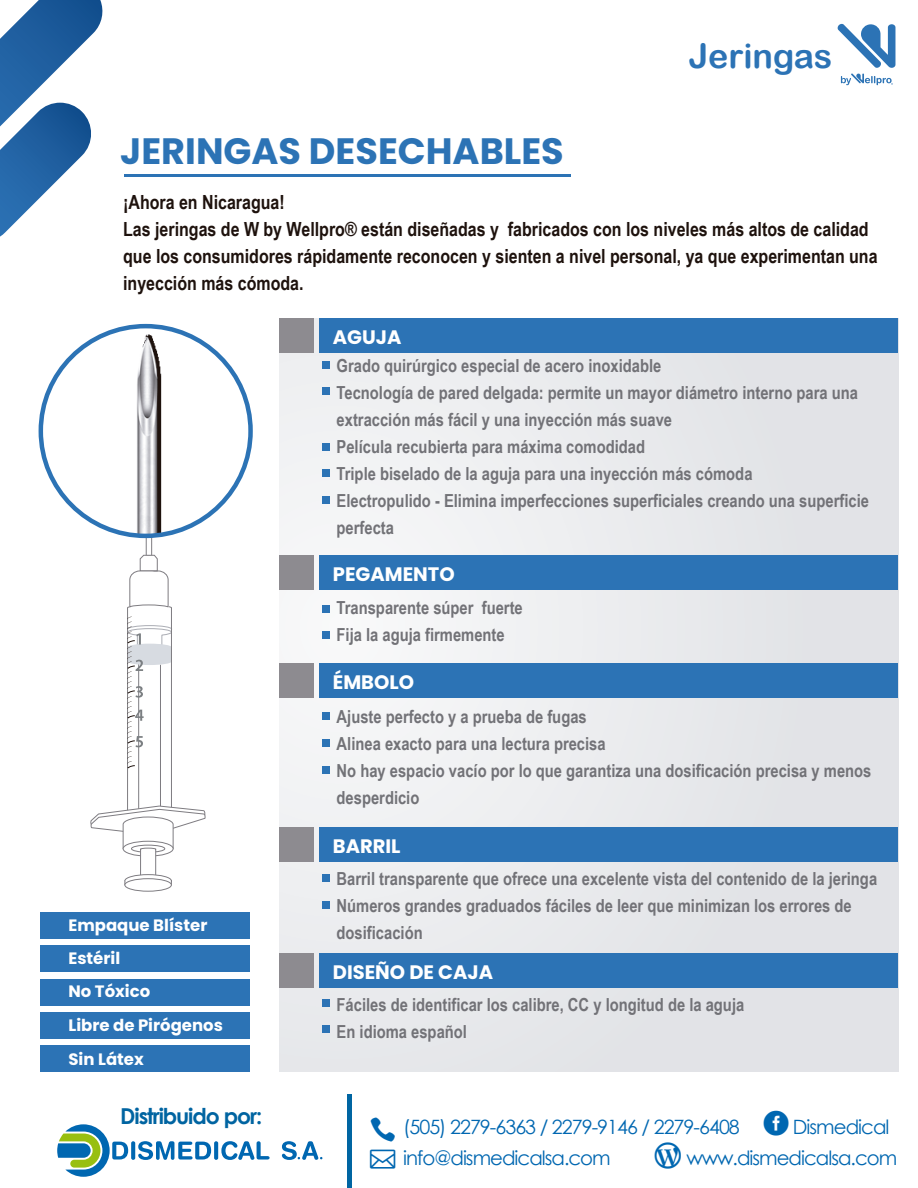
<style>
.page{position:relative;width:918px;height:1188px;background:#fff}
.page>*{position:absolute;margin:0;border:0;box-sizing:border-box;transform-origin:0 0}
.t1{font:700 36.75px "Poppins";color:#2c73b5}
.t2{font:34.05px "Arial Rounded MT Bold";color:#2c73b5}
.t3{font:700 21.9px "Century Gothic";letter-spacing:-.05em;color:#0064a1}
.t4{font:19.8px "Century Gothic";letter-spacing:-.05em;color:#0067b1}
.t5{font:700 19.5px/27px "Arial Narrow";color:#1e120d}
.t6{font:700 19.5px "Poppins";color:#fff}
.t7{font:700 18px/27px "Arial Narrow";color:#727277}
.t8{font:700 16.5px/33.3px "Poppins";color:#fff}
</style>
<div class="page">
<div style="left:279px;top:318px;width:619px;height:754px;background:#e8eaec"></div>
<div style="left:124px;top:878px;width:48px;height:14px;border:1px solid #7e7c81;border-radius:50%"></div>
<svg style="left:90px;top:514px;width:116px;height:372px"></svg>
<div style="left:36px;top:326px;width:210px;height:210px;background:#fff;border-radius:50%"></div>
<img style="left:119px;top:329px;width:55px;height:204px">
<svg style="left:837px;top:23px;width:58px;height:62px"></svg>
<svg style="left:0;top:0;width:103px;height:237px"></svg>
<div style="left:279px;top:318px;width:35px;height:34px;background:#8d8b90"></div>
<div style="left:319px;top:318px;width:579px;height:34px;background:#2c73b5"></div>
<div style="left:322px;top:361px;width:8px;height:8px;background:#2c73b5"></div>
<div style="left:322px;top:388px;width:8px;height:7px;background:#2c73b5"></div>
<div style="left:322px;top:443px;width:8px;height:8px;background:#2c73b5"></div>
<div style="left:322px;top:469px;width:8px;height:8px;background:#2c73b5"></div>
<div style="left:322px;top:497px;width:8px;height:7px;background:#2c73b5"></div>
<div style="left:322px;top:606px;width:8px;height:7px;background:#2c73b5"></div>
<div style="left:322px;top:631px;width:8px;height:8px;background:#2c73b5"></div>
<div style="left:322px;top:712px;width:8px;height:7px;background:#2c73b5"></div>
<div style="left:322px;top:739px;width:8px;height:8px;background:#2c73b5"></div>
<div style="left:322px;top:767px;width:8px;height:7px;background:#2c73b5"></div>
<div style="left:322px;top:874px;width:8px;height:7px;background:#2c73b5"></div>
<div style="left:322px;top:901px;width:8px;height:7px;background:#2c73b5"></div>
<div style="left:322px;top:999px;width:8px;height:8px;background:#2c73b5"></div>
<div style="left:322px;top:1026px;width:8px;height:7px;background:#2c73b5"></div>
<div style="left:279px;top:556px;width:35px;height:34px;background:#8d8b90"></div>
<div style="left:319px;top:556px;width:579px;height:34px;background:#2c73b5"></div>
<div style="left:279px;top:663px;width:35px;height:35px;background:#8d8b90"></div>
<div style="left:319px;top:663px;width:579px;height:35px;background:#2c73b5"></div>
<div style="left:279px;top:827px;width:35px;height:35px;background:#8d8b90"></div>
<div style="left:319px;top:827px;width:579px;height:35px;background:#2c73b5"></div>
<div style="left:279px;top:953px;width:35px;height:34px;background:#8d8b90"></div>
<div style="left:319px;top:953px;width:579px;height:34px;background:#2c73b5"></div>
<div style="left:40px;top:912px;width:210px;height:27px;background:#2c73b5"></div>
<div style="left:40px;top:945px;width:210px;height:27px;background:#2c73b5"></div>
<div style="left:40px;top:979px;width:210px;height:27px;background:#2c73b5"></div>
<div style="left:40px;top:1012px;width:210px;height:27px;background:#2c73b5"></div>
<div style="left:40px;top:1045px;width:210px;height:27px;background:#2c73b5"></div>
<hr style="left:348px;top:1094px;width:4px;height:94px;background:#0065a2">
<svg style="left:131px;top:1141px;width:4px;height:19px"></svg>
<svg style="left:138px;top:1141px;width:73px;height:19px"></svg>
<svg style="left:214px;top:1141px;width:4px;height:19px"></svg>
<svg style="left:221px;top:1141px;width:49px;height:19px"></svg>
<svg style="left:57px;top:1124px;width:71px;height:53px"></svg>
<svg style="left:282px;top:1141px;width:40px;height:19px"></svg>
<hr style="left:124px;top:175px;width:446px;height:2px;background:#2c73b5">
<h1 class="t1" style="left:120px;top:130px;width:445px">JERINGAS DESECHABLES</h1>
<h2 class="t2" style="left:689px;top:36px;width:145px">Jeringas</h2>
<p class="t5" style="left:123px;top:188px;width:756px">¡Ahora en Nicaragua!<br>Las jeringas de W by Wellpro® están diseñadas y fabricados con los niveles más altos de calidad que los consumidores rápidamente reconocen y sienten a nivel personal, ya que experimentan una inyección más cómoda.</p>
<p class="t6" style="left:333px;top:325px;width:70px">AGUJA</p>
<p class="t7" style="left:337px;top:351px;width:534px">Grado quirúrgico especial de acero inoxidable<br>Tecnología de pared delgada: permite un mayor diámetro interno para una extracción más fácil y una inyección más suave<br>Película recubierta para máxima comodidad<br>Triple biselado de la aguja para una inyección más cómoda<br>Electropulido - Elimina imperfecciones superficiales creando una superficie perfecta</p>
<p class="t6" style="left:333px;top:563px;width:123px">PEGAMENTO</p>
<p class="t7" style="left:337px;top:593px;width:188px">Transparente súper fuerte<br>Fija la aguja firmemente</p>
<p class="t6" style="left:333px;top:671px;width:83px">ÉMBOLO</p>
<p class="t7" style="left:337px;top:702px;width:536px">Ajuste perfecto y a prueba de fugas<br>Alinea exacto para una lectura precisa<br>No hay espacio vacío por lo que garantiza una dosificación precisa y menos desperdicio</p>
<p class="t8" style="left:68px;top:909px;width:156px">Empaque Blíster<br>Estéril<br>No Tóxico<br>Libre de Pirógenos<br>Sin Látex</p>
<p class="t6" style="left:333px;top:835px;width:69px">BARRIL</p>
<p class="t7" style="left:337px;top:865px;width:542px">Barril transparente que ofrece una excelente vista del contenido de la jeringa<br>Números grandes graduados fáciles de leer que minimizan los errores de dosificación</p>
<p class="t6" style="left:333px;top:960px;width:162px">DISEÑO DE CAJA</p>
<p class="t7" style="left:337px;top:990px;width:409px">Fáciles de identificar los calibre, CC y longitud de la aguja<br>En idioma español</p>
<p class="t3" style="left:120px;top:1100px;width:144px">Distribuido por:</p>
<p class="t4" style="left:403px;top:1113px;width:338px">(505) 2279-6363 / 2279-9146 / 2279-6408</p>
<p class="t4" style="left:793px;top:1113px;width:98px">Dismedical</p>
<p class="t4" style="left:403px;top:1144px;width:209px">info@dismedicalsa.com</p>
<p class="t4" style="left:686px;top:1144px;width:213px">www.dismedicalsa.com</p>
</div>
